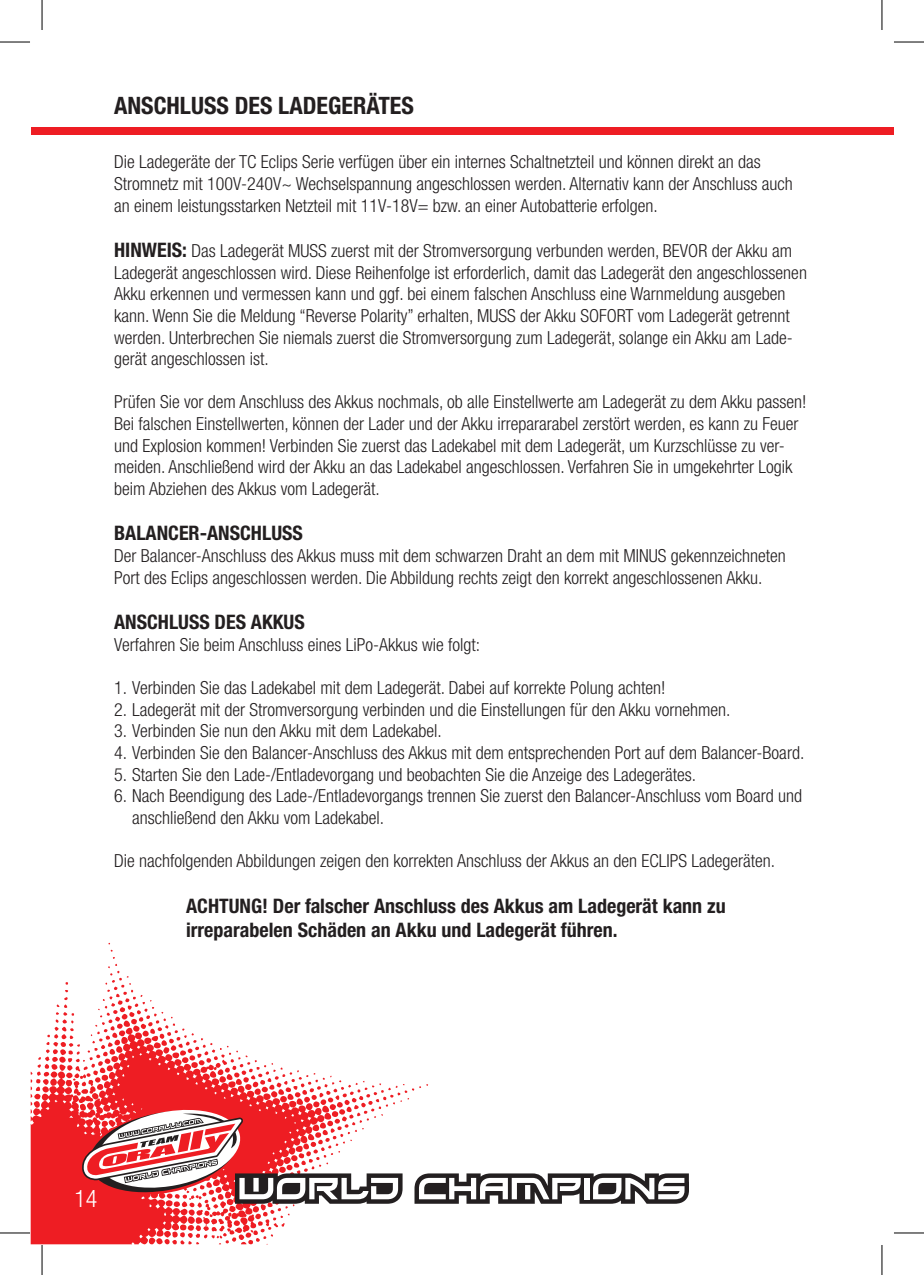
<style>
.page{position:relative;width:924px;height:1275px;background:#fff}
.page>*{position:absolute;margin:0;border:0;box-sizing:border-box;transform-origin:0 0}
.t1{font:700 condensed 24px "Helvetica Neue LT Std";color:#231f20}
.t2{font:300 condensed 24px "Helvetica Neue LT Std";color:#fff}
.t3{font:700 condensed 20px/24px "Helvetica Neue LT Std";color:#231f20}
.t4{font:300 condensed 18px/21.6px "Helvetica Neue LT Std";color:#231f20}
.s1{font-weight:700;font-size:20px}
</style>
<div class="page">
<div style="left:32px;top:127px;width:860px;height:8px;background:#ee1d23"></div>
<svg style="left:31px;top:942px;width:397px;height:302px"></svg>
<svg style="left:80px;top:1104px;width:322px;height:99px"></svg>
<svg style="left:414px;top:1173px;width:274px;height:30px"></svg>
<hr style="left:0;top:42px;width:30px;height:1px;background:#000">
<hr style="left:893px;top:42px;width:30px;height:1px;background:#000">
<hr style="left:0;top:1232px;width:30px;height:1px;background:#000">
<hr style="left:893px;top:1232px;width:30px;height:1px;background:#000">
<hr style="left:42px;top:0;width:1px;height:30px;background:#000">
<hr style="left:42px;top:1245px;width:1px;height:30px;background:#000">
<hr style="left:881px;top:0;width:1px;height:30px;background:#000">
<hr style="left:881px;top:1245px;width:1px;height:30px;background:#000">
<h1 class="t1" style="left:114px;top:91px;width:301px">ANSCHLUSS DES LADEGERÄTES</h1>
<p class="t4" style="left:114px;top:151px;width:680px">Die Ladegeräte der TC Eclips Serie verfügen über ein internes Schaltnetzteil und können direkt an das<br>Stromnetz mit 100V-240V~ Wechselspannung angeschlossen werden. Alternativ kann der Anschluss auch an einem leistungsstarken Netzteil mit 11V-18V= bzw. an einer Autobatterie erfolgen.</p>
<p class="t4" style="left:114px;top:240px;width:694px"><span class="s1">HINWEIS:</span> Das Ladegerät MUSS zuerst mit der Stromversorgung verbunden werden, BEVOR der Akku am Ladegerät angeschlossen wird. Diese Reihenfolge ist erforderlich, damit das Ladegerät den angeschlossenen Akku erkennen und vermessen kann und ggf. bei einem falschen Anschluss eine Warnmeldung ausgeben kann. Wenn Sie die Meldung “Reverse Polarity” erhalten, MUSS der Akku SOFORT vom Ladegerät getrennt werden. Unterbrechen Sie niemals zuerst die Stromversorgung zum Ladegerät, solange ein Akku am Lade&shy;gerät angeschlossen ist.</p>
<p class="t4" style="left:114px;top:391px;width:693px">Prüfen Sie vor dem Anschluss des Akkus nochmals, ob alle Einstellwerte am Ladegerät zu dem Akku passen!<br>Bei falschen Einstellwerten, können der Lader und der Akku irrepararabel zerstört werden, es kann zu Feuer und Explosion kommen! Verbinden Sie zuerst das Ladekabel mit dem Ladegerät, um Kurzschlüsse zu ver&shy;meiden. Anschließend wird der Akku an das Ladekabel angeschlossen. Verfahren Sie in umgekehrter Logik beim Abziehen des Akkus vom Ladegerät.</p>
<p class="t3" style="left:114px;top:521px;width:190px">BALANCER-ANSCHLUSS</p>
<p class="t4" style="left:114px;top:545px;width:672px">Der Balancer-Anschluss des Akkus muss mit dem schwarzen Draht an dem mit MINUS gekennzeichneten<br>Port des Eclips angeschlossen werden. Die Abbildung rechts zeigt den korrekt angeschlossenen Akku.</p>
<p class="t3" style="left:114px;top:610px;width:192px">ANSCHLUSS DES AKKUS</p>
<p class="t4" style="left:114px;top:633px;width:367px">Verfahren Sie beim Anschluss eines LiPo-Akkus wie folgt:</p>
<p class="t4" style="left:114px;top:677px;width:552px">1. Verbinden Sie das Ladekabel mit dem Ladegerät. Dabei auf korrekte Polung achten!</p>
<p class="t4" style="left:114px;top:698px;width:617px">2. Ladegerät mit der Stromversorgung verbinden und die Einstellungen für den Akku vornehmen.</p>
<p class="t4" style="left:114px;top:720px;width:329px">3. Verbinden Sie nun den Akku mit dem Ladekabel.</p>
<p class="t4" style="left:114px;top:741px;width:691px">4. Verbinden Sie den Balancer-Anschluss des Akkus mit dem entsprechenden Port auf dem Balancer-Board.</p>
<p class="t4" style="left:114px;top:763px;width:583px">5. Starten Sie den Lade-/Entladevorgang und beobachten Sie die Anzeige des Ladegerätes.</p>
<p class="t4" style="left:132px;top:785px;width:671px;text-indent:-18px">6. Nach Beendigung des Lade-/Entladevorgangs trennen Sie zuerst den Balancer-Anschluss vom Board und anschließend den Akku vom Ladekabel.</p>
<p class="t4" style="left:114px;top:849px;width:662px">Die nachfolgenden Abbildungen zeigen den korrekten Anschluss der Akkus an den ECLIPS Ladegeräten.</p>
<p class="t3" style="left:186px;top:893px;width:540px">ACHTUNG! Der falscher Anschluss des Akkus am Ladegerät kann zu irreparabelen Schäden an Akku und Ladegerät führen.</p>
<h1 class="t2" style="left:74px;top:1184px;width:25px">14</h1>
</div>
